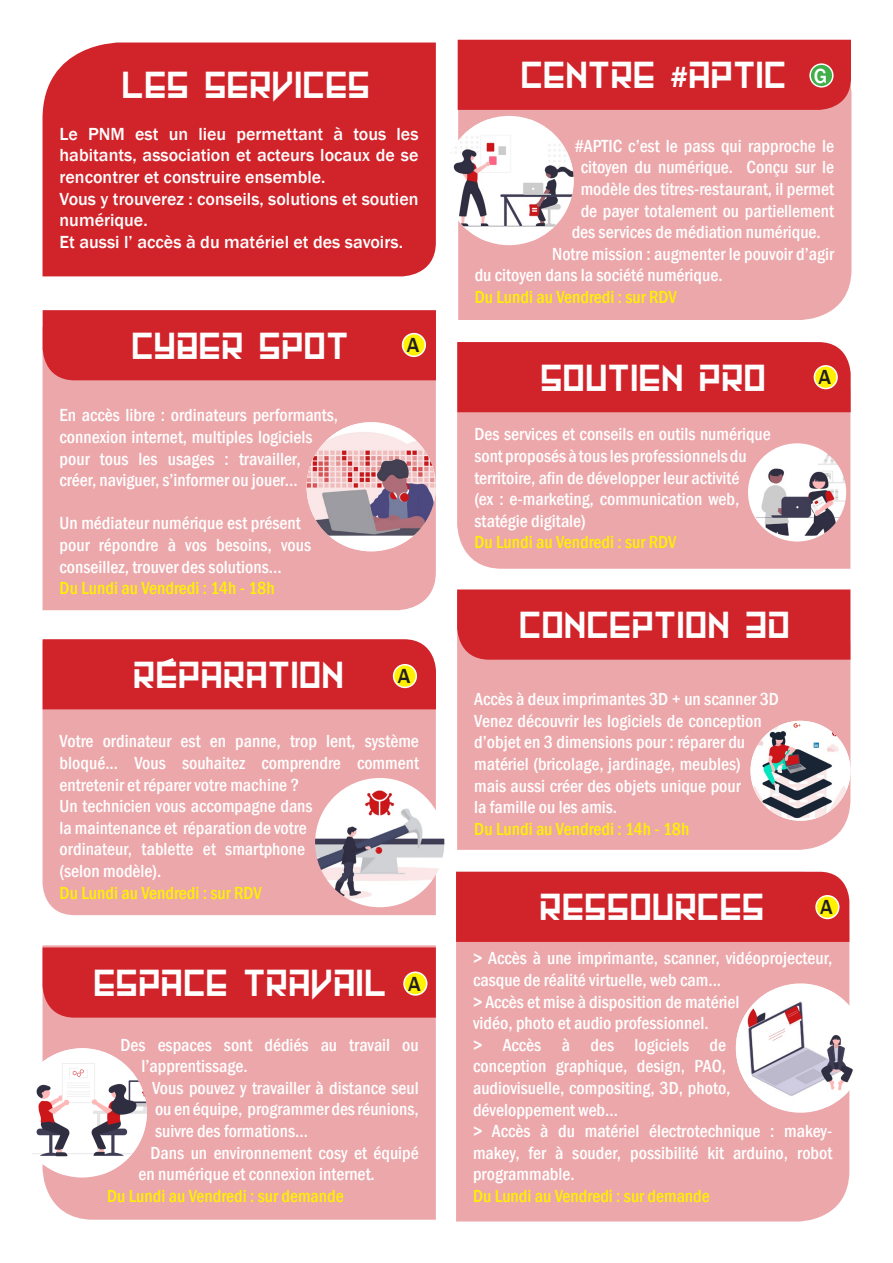
<style>
.page{position:relative;width:893px;height:1263px;background:#fff}
.page>*{position:absolute;margin:0;border:0;box-sizing:border-box;transform-origin:0 0}
.t1{font:30px "Machine Madness";color:#fff}
.t2{font:500 21px "Franklin Gothic";color:#231f20}
.t3{font:500 21px "Franklin Gothic";color:#fff}
.t4{font:500 condensed 18px/21.6px "Franklin Gothic";color:#fff}
.t5{font:500 18px/21.6px "Franklin Gothic";color:#fff;text-align:justify}
.t6{font:500 condensed 18px "Franklin Gothic";color:#fff101}
.s1{font-family:"Franklin Gothic";font-weight:500}
</style>
<div class="page">
<div style="left:456px;top:942px;width:393px;height:279px;background:#eca7aa"></div>
<div style="left:457px;top:660px;width:393px;height:190px;background:#eca7aa"></div>
<div style="left:457px;top:412px;width:393px;height:157px;background:#eca7aa"></div>
<div style="left:43px;top:945px;width:393px;height:275px;background:#eca7aa"></div>
<div style="left:43px;top:380px;width:393px;height:230px;background:#eca7aa"></div>
<div style="left:458px;top:110px;width:393px;height:210px;background:#eca7aa"></div>
<div style="left:43px;top:709px;width:393px;height:206px;background:#eca7aa"></div>
<div style="left:43px;top:43px;width:393px;height:233px;background:#d1232a"></div>
<div style="left:43px;top:947px;width:393px;height:71px;background:#d1232a"></div>
<div style="left:404px;top:972px;width:23px;height:23px;background:#fff101;border-radius:50%"></div>
<div style="left:403px;top:971px;width:24px;height:25px;border:2px solid #fff;border-radius:50%"></div>
<img style="left:32px;top:1048px;width:115px;height:127px">
<div style="left:456px;top:872px;width:393px;height:70px;background:#d1232a"></div>
<div style="left:816px;top:896px;width:23px;height:22px;background:#fff101;border-radius:50%"></div>
<div style="left:815px;top:895px;width:24px;height:24px;border:2px solid #fff;border-radius:50%"></div>
<div style="left:736px;top:983px;width:129px;height:130px;background:#fff;border-radius:50%"></div>
<img style="left:736px;top:991px;width:117px;height:115px">
<img style="left:750px;top:721px;width:100px;height:100px;border-radius:50px">
<div style="left:43px;top:639px;width:393px;height:70px;background:#d1232a"></div>
<img style="left:315px;top:778px;width:129px;height:129px;border-radius:65px">
<div style="left:458px;top:40px;width:393px;height:70px;background:#d1232a"></div>
<div style="left:810px;top:64px;width:23px;height:23px;background:#40ae49;border-radius:50%"></div>
<div style="left:809px;top:63px;width:25px;height:25px;border:2px solid #fff;border-radius:50%"></div>
<img style="left:451px;top:120px;width:123px;height:121px">
<div style="left:457px;top:342px;width:394px;height:70px;background:#d1232a"></div>
<div style="left:814px;top:366px;width:23px;height:22px;background:#fff101;border-radius:50%"></div>
<div style="left:814px;top:365px;width:24px;height:24px;border:2px solid #fff;border-radius:50%"></div>
<img style="left:748px;top:443px;width:98px;height:98px;border-radius:49px">
<div style="left:43px;top:310px;width:393px;height:70px;background:#d1232a"></div>
<img style="left:307px;top:422px;width:129px;height:126px">
<div style="left:403px;top:334px;width:22px;height:22px;background:#fff101;border-radius:50%"></div>
<div style="left:402px;top:333px;width:24px;height:24px;border:2px solid #fff;border-radius:50%"></div>
<div style="left:457px;top:589px;width:393px;height:71px;background:#d1232a"></div>
<p class="t1" style="left:122px;top:67px;width:250px">LES SERVICES</p>
<p class="t5" style="left:60px;top:123px;width:360px">Le PNM est un lieu permettant à tous les habitants, association et acteurs locaux de se rencontrer et construire ensemble.</p>
<p class="t5" style="left:60px;top:188px;width:361px">Vous y trouverez : conseils, solutions et soutien numérique.</p>
<p class="t5" style="left:60px;top:231px;width:345px">Et aussi l’ accès à du matériel et des savoirs.</p>
<p class="t1" style="left:131px;top:329px;width:219px">CYBER SPOT</p>
<p class="t4" style="left:60px;top:404px;width:280px">En accès libre : ordinateurs performants, connexion internet, multiples logiciels pour tous les usages : travailler, créer, naviguer, s’informer ou jouer...</p>
<p class="t4" style="left:60px;top:512px;width:253px">Un médiateur numérique est présent pour répondre à vos besoins, vous conseillez, trouver des solutions...</p>
<p class="t6" style="left:60px;top:576px;width:217px">Du Lundi au Vendredi : 14h - 18h</p>
<p class="t1" style="left:133px;top:658px;width:212px">REPARATION</p>
<p class="t2" style="left:407px;top:332px;width:14px">A</p>
<p class="t2" style="left:398px;top:663px;width:14px">A</p>
<p class="t4" style="left:60px;top:730px;width:361px;text-align:justify">Votre ordinateur est en panne, trop lent, système bloqué... Vous souhaitez comprendre comment entretenir et réparer votre machine ?</p>
<p class="t4" style="left:60px;top:795px;width:254px">Un technicien vous accompagne dans la maintenance et réparation de votre ordinateur, tablette et smartphone (selon modèle).</p>
<p class="t6" style="left:60px;top:881px;width:204px">Du Lundi au Vendredi : sur RDV</p>
<p class="t1" style="left:93px;top:966px;width:295px">ESPACE TRAVAIL</p>
<p class="t4" style="left:142px;top:1034px;width:279px;text-indent:-21px">Des espaces sont dédiés au travail ou l’apprentissage.</p>
<p class="t4" style="left:152px;top:1077px;width:268px;text-align:justify">Vous pouvez y travailler à distance seul ou en équipe, programmer des réunions, suivre des formations...</p>
<p class="t4" style="left:139px;top:1142px;width:282px;text-indent:12px">Dans un environnement cosy et équipé en numérique et connexion internet.</p>
<p class="t6" style="left:107px;top:1184px;width:238px">Du Lundi au Vendredi : sur demande</p>
<p class="t2" style="left:408px;top:971px;width:14px">A</p>
<p class="t1" style="left:520px;top:58px;width:268px">CENTRE <span class="s1">#</span>APTIC</p>
<p class="t3" style="left:814px;top:63px;width:15px">G</p>
<p class="t4" style="left:575px;top:135px;width:261px">#APTIC c’est le pass qui rapproche le</p>
<p class="t4" style="left:581px;top:156px;width:255px">citoyen du numérique. Conçu sur le</p>
<p class="t4" style="left:581px;top:178px;width:255px">modèle des titres-restaurant, il permet</p>
<p class="t4" style="left:581px;top:200px;width:255px">de payer totalement ou partiellement</p>
<p class="t4" style="left:572px;top:221px;width:251px">des services de médiation numérique.</p>
<p class="t4" style="left:475px;top:243px;width:361px;text-indent:77px">Notre mission : augmenter le pouvoir d’agir du citoyen dans la société numérique.</p>
<p class="t6" style="left:475px;top:285px;width:204px">Du Lundi au Vendredi : sur RDV</p>
<p class="t1" style="left:540px;top:361px;width:227px">SOUTIEN PRO</p>
<p class="t4" style="left:474px;top:423px;width:298px">Des services et conseils en outils numérique sont proposés à tous les professionnels du territoire, afin de développer leur activité<br>(ex : e-marketing, communication web, statégie digitale)</p>
<p class="t6" style="left:474px;top:531px;width:204px">Du Lundi au Vendredi : sur RDV</p>
<p class="t1" style="left:519px;top:608px;width:272px">CONCEPTION 3D</p>
<p class="t4" style="left:474px;top:688px;width:306px">Accès à deux imprimantes 3D + un scanner 3D</p>
<p class="t4" style="left:474px;top:710px;width:289px">Venez découvrir les logiciels de conception d’objet en 3 dimensions pour : réparer du matériel (bricolage, jardinage, meubles) mais aussi créer des objets unique pour<br>la famille ou les amis.</p>
<p class="t6" style="left:474px;top:817px;width:217px">Du Lundi au Vendredi : 14h - 18h</p>
<p class="t2" style="left:818px;top:364px;width:14px">A</p>
<p class="t1" style="left:539px;top:890px;width:226px">RESSOURCES</p>
<p class="t4" style="left:473px;top:947px;width:361px">&gt; Accès à une imprimante, scanner, vidéoprojecteur, casque de réalité virtuelle, web cam...</p>
<p class="t4" style="left:473px;top:991px;width:268px">&gt; Accès et mise à disposition de matériel vidéo, photo et audio professionnel.</p>
<p class="t4" style="left:473px;top:1034px;width:259px">&gt; Accès à des logiciels de conception graphique, design, PAO, audiovisuelle, compositing, 3D, photo, développement web...</p>
<p class="t4" style="left:473px;top:1120px;width:361px;text-align:justify">&gt; Accès à du matériel électrotechnique : makey&shy;makey, fer à souder, possibilité kit arduino, robot programmable.</p>
<p class="t6" style="left:473px;top:1184px;width:238px">Du Lundi au Vendredi : sur demande</p>
<p class="t2" style="left:820px;top:894px;width:14px">A</p>
</div>
